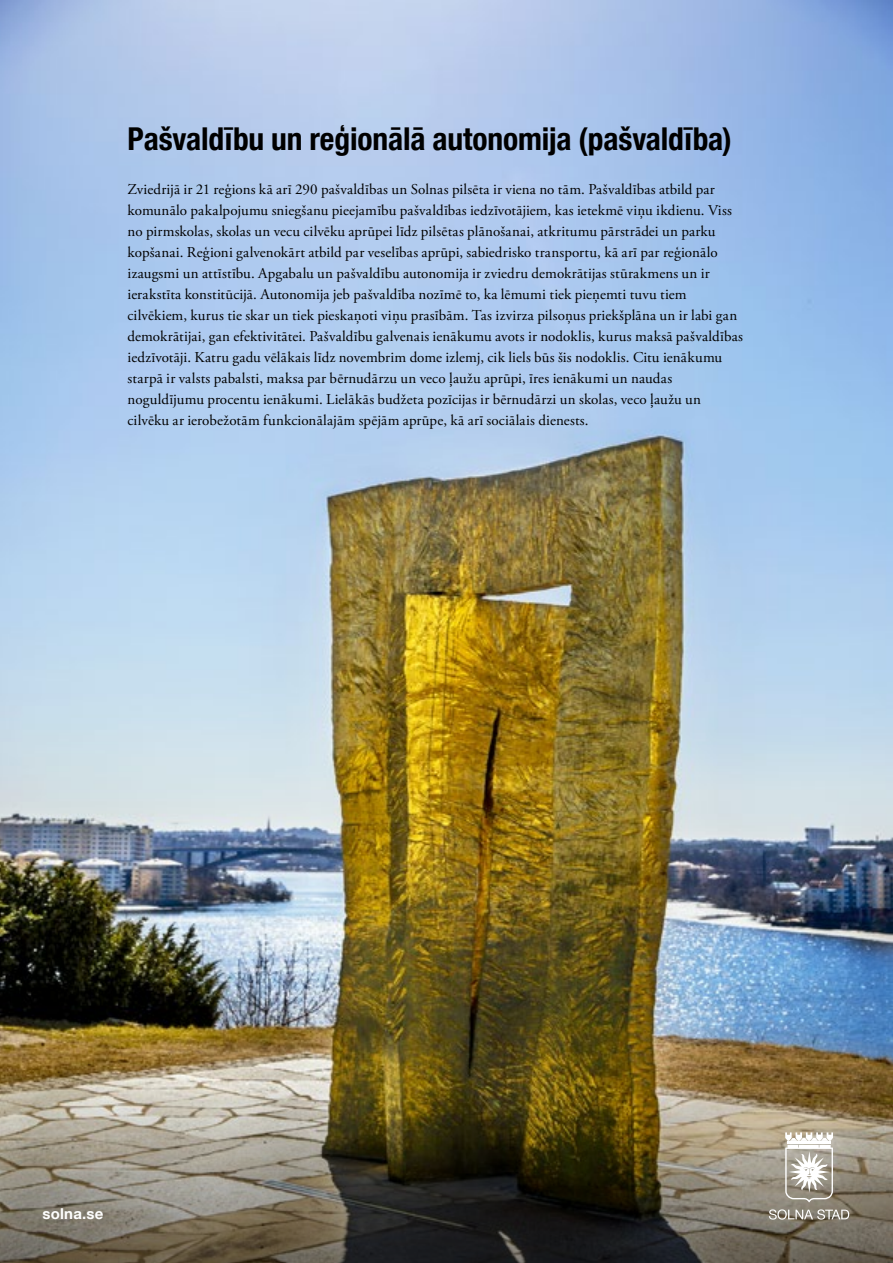
<style>
.page{position:relative;width:893px;height:1263px;background:#fff}
.page>*{position:absolute;margin:0;border:0;box-sizing:border-box;transform-origin:0 0}
.t1{font:700 condensed 31.5px "Helvetica Neue LT Com";letter-spacing:-.005em;color:#000}
.t2{font:15px/21px "Adobe Garamond Pro";letter-spacing:.01em;color:#000}
.t3{font:700 15px "Helvetica Neue LT Com";letter-spacing:.015em;color:#fff}
</style>
<div class="page">
<img style="left:0;top:0;width:893px;height:1263px">
<svg style="left:769px;top:1209px;width:80px;height:10px"></svg>
<svg style="left:785px;top:1132px;width:48px;height:70px"></svg>
<h1 class="t1" style="left:128px;top:120px;width:606px">Pašvaldību un reģionālā autonomija (pašvaldība)</h1>
<p class="t2" style="left:128px;top:179px;width:617px">Zviedrijā ir 21 reģions kā arī 290 pašvaldības un Solnas pilsēta ir viena no tām. Pašvaldības atbild par komunālo pakalpojumu sniegšanu pieejamību pašvaldības iedzīvotājiem, kas ietekmē viņu ikdienu. Viss no pirmskolas, skolas un vecu cilvēku aprūpei līdz pilsētas plānošanai, atkritumu pārstrādei un parku kopšanai. Reģioni galvenokārt atbild par veselības aprūpi, sabiedrisko transportu, kā arī par reģionālo izaugsmi un attīstību. Apgabalu un pašvaldību autonomija ir zviedru demokrātijas stūrakmens un ir ierakstīta konstitūcijā. Autonomija jeb pašvaldība nozīmē to, ka lēmumi tiek pieņemti tuvu tiem cilvēkiem, kurus tie skar un tiek pieskaņoti viņu prasībām. Tas izvirza pilsoņus priekšplāna un ir labi gan demokrātijai, gan efektivitātei. Pašvaldību galvenais ienākumu avots ir nodoklis, kurus maksā pašvaldības iedzīvotāji. Katru gadu vēlākais līdz novembrim dome izlemj, cik liels būs šis nodoklis. Citu ienākumu starpā ir valsts pabalsti, maksa par bērnudārzu un veco ļaužu aprūpi, īres ienākumi un naudas noguldījumu procentu ienākumi. Lielākās budžeta pozīcijas ir bērnudārzi un skolas, veco ļaužu un cilvēku ar ierobežotām funkcionālajām spējām aprūpe, kā arī sociālais dienests.</p>
<p class="t3" style="left:43px;top:1204px;width:63px">solna.se</p>
</div>
